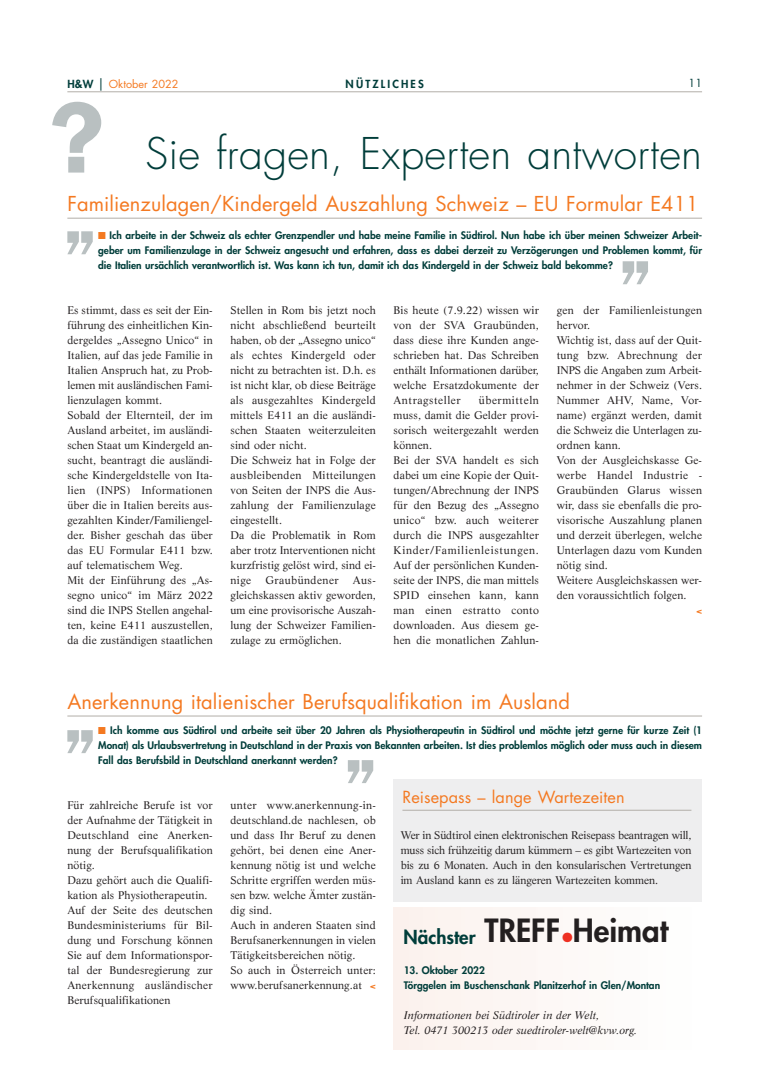
<style>
.page{position:relative;width:773px;height:1081px;background:#fff}
.page>*{position:absolute;margin:0;border:0;box-sizing:border-box;transform-origin:0 0}
.t1{font:600 101.75px "Franklin Gothic";color:#b9c0c1}
.t2{font:300 42.5px "Futura Std";letter-spacing:.005em;color:#003d3a}
.t3{font:800 31.12px "Futura Std";color:#231f20}
.t4{font:20px "Futura Std";letter-spacing:.005em;color:#f47921}
.t5{font:800 18.75px "Futura Std";color:#003d3a}
.t6{font:16.25px "Futura Std";letter-spacing:.005em;color:#f47921}
.t7{font:10.88px/15px "Life LT Std";letter-spacing:.01em;color:#231f20}
.t8{font:italic 10.88px/15px "Life LT Std";color:#231f20}
.t9{font:10.88px "Futura Std";color:#f47921}
.t10{font:10.88px "Life LT Std";letter-spacing:.04em;color:#231f20}
.t11{font:800 10.88px "Futura Std";letter-spacing:.2em;color:#003d3a}
.t12{font:10.88px "Futura Std";color:#003d3a}
.t13{font:800 10.12px/15px "Futura Std";color:#003d3a;text-align:justify}
.t14{font:800 8.75px "Futura Std";color:#f47921;scale:1.1 1}
.s1{font-weight:800;color:#003d3a}
.s2{font-size:12.5px;color:#003d3a}
.s3{color:#f47921}
.s4{font-family:"Futura Std";font-weight:800;font-size:8.75px;color:#f47921}
</style>
<div class="page">
<div style="left:393px;top:779px;width:309px;height:122px;background:#eeeeef"></div>
<hr style="left:402px;top:810px;width:289px;height:1px;background:#b2aea8">
<hr style="left:67px;top:218px;width:635px;height:1px;background:#b2aea8">
<hr style="left:67px;top:715px;width:635px;height:1px;background:#b2aea8">
<svg style="left:67px;top:231px;width:26px;height:23px"></svg>
<svg style="left:67px;top:730px;width:26px;height:23px"></svg>
<svg style="left:622px;top:261px;width:26px;height:23px"></svg>
<div style="left:346px;top:760px;width:27px;height:23px;background:#f8f9f9"></div>
<svg style="left:348px;top:760px;width:25px;height:23px"></svg>
<div style="left:393px;top:907px;width:309px;height:142px;background:#fdf8f6"></div>
<hr style="left:67px;top:91px;width:635px;height:1px;background:#b2aea8">
<p class="t9" style="left:67px;top:77px;width:113px"><span class="s1">H&amp;W</span> <span class="s2">|</span> Oktober 2022</p>
<p class="t11" style="left:345px;top:77px;width:80px">NÜTZLICHES</p>
<p class="t12" style="left:688px;top:76px;width:15px">11</p>
<h1 class="t1" style="left:49px;top:77px;width:56px">?</h1>
<h2 class="t2" style="left:145px;top:128px;width:558px">Sie fragen, Experten antworten</h2>
<h3 class="t4" style="left:67px;top:191px;width:632px">Familienzulagen/Kindergeld Auszahlung Schweiz – EU Formular E411</h3>
<p class="t13" style="left:98px;top:228px;width:605px"><span class="s3">■</span> Ich arbeite in der Schweiz als echter Grenzpendler und habe meine Familie in Südtirol. Nun habe ich über meinen Schweizer Arbeit&shy;geber um Familienzulage in der Schweiz angesucht und erfahren, dass es dabei derzeit zu Verzögerungen und Problemen kommt, für die Italien ursächlich verantwortlich ist. Was kann ich tun, damit ich das Kindergeld in der Schweiz bald bekomme?</p>
<p class="t7" style="left:67px;top:303px;width:147px">Es stimmt, dass es seit der Ein&shy;führung des einheitlichen Kin&shy;dergeldes „Assegno Unico“ in<br>Italien, auf das jede Familie in<br>Italien Anspruch hat, zu Prob&shy;lemen mit ausländischen Fami&shy;lienzulagen kommt.<br>Sobald der Elternteil, der im<br>Ausland arbeitet, im ausländi&shy;schen Staat um Kindergeld an&shy;sucht, beantragt die ausländi&shy;sche Kindergeldstelle von Ita&shy;lien (INPS) Informationen über die in Italien bereits aus&shy;gezahlten Kinder/Familiengel&shy;der. Bisher geschah das über das EU Formular E411 bzw. auf telematischem Weg.<br>Mit der Einführung des „As&shy;segno unico“ im März 2022 sind die INPS Stellen angehal&shy;ten, keine E411 auszustellen, da die zuständigen staatlichen</p>
<p class="t7" style="left:230px;top:303px;width:147px">Stellen in Rom bis jetzt noch nicht abschließend beurteilt haben, ob der „Assegno unico“ als echtes Kindergeld oder nicht zu betrachten ist. D.h. es ist nicht klar, ob diese Beiträge als ausgezahltes Kindergeld mittels E411 an die ausländi&shy;schen Staaten weiterzuleiten sind oder nicht.<br>Die Schweiz hat in Folge der ausbleibenden Mitteilungen von Seiten der INPS die Aus&shy;zahlung der Familienzulage eingestellt.<br>Da die Problematik in Rom aber trotz Interventionen nicht kurzfristig gelöst wird, sind ei&shy;nige</p>
<p class="t10" style="left:265px;top:574px;width:75px">Graubündener</p>
<p class="t7" style="left:230px;top:573px;width:147px;text-align:justify;text-indent:122px">Aus&shy;gleichskassen aktiv geworden, um eine provisorische Auszah&shy;lung der Schweizer Familien&shy;zulage zu ermöglichen.</p>
<p class="t7" style="left:393px;top:303px;width:147px;text-align:justify">Bis heute (7.9.22) wissen wir von der SVA Graubünden, dass diese ihre Kunden ange&shy;schrieben hat. Das Schreiben enthält Informationen darüber, welche Ersatzdokumente der Antragsteller</p>
<p class="t7" style="left:393px;top:393px;width:147px;text-indent:85px">übermitteln muss, damit die Gelder provi&shy;sorisch weitergezahlt werden können.<br>Bei der SVA handelt es sich dabei um eine Kopie der Quit&shy;tungen/Abrechnung der INPS für den Bezug des „Assegno unico“ bzw. auch weiterer durch die INPS ausgezahlter<br>Kinder/Familienleistungen.<br>Auf der persönlichen Kunden&shy;seite der INPS, die man mittels<br>SPID einsehen kann, kann man einen estratto conto downloaden. Aus diesem ge&shy;hen die monatlichen Zahlun-</p>
<p class="t7" style="left:556px;top:303px;width:147px">gen der Familienleistungen hervor.<br>Wichtig ist, dass auf der Quit&shy;tung bzw. Abrechnung der<br>INPS die Angaben zum Arbeit&shy;nehmer in der Schweiz (Vers.<br>Nummer AHV, Name, Vor&shy;name) ergänzt werden, damit die Schweiz die Unterlagen zu&shy;ordnen kann.<br>Von der Ausgleichskasse Ge&shy;werbe Handel Industrie -<br>Graubünden Glarus wissen wir, dass sie ebenfalls die pro&shy;visorische Auszahlung planen und derzeit überlegen, welche<br>Unterlagen dazu vom Kunden nötig sind.<br>Weitere Ausgleichskassen wer&shy;den voraussichtlich folgen.</p>
<p class="t14" style="left:696px;top:605px;width:7px">&lt;</p>
<h3 class="t4" style="left:67px;top:688px;width:504px">Anerkennung italienischer Berufsqualifikation im Ausland</h3>
<p class="t13" style="left:98px;top:723px;width:605px"><span class="s3">■</span> Ich komme aus Südtirol und arbeite seit über 20 Jahren als Physiotherapeutin in Südtirol und möchte jetzt gerne für kurze Zeit (1<br>Monat) als Urlaubsvertretung in Deutschland in der Praxis von Bekannten arbeiten. Ist dies problemlos möglich oder muss auch in diesem Fall das Berufsbild in Deutschland anerkannt werden?</p>
<p class="t7" style="left:67px;top:798px;width:147px">Für zahlreiche Berufe ist vor der Aufnahme der Tätigkeit in<br>Deutschland eine Anerken&shy;nung der Berufsqualifikation nötig.<br>Dazu gehört auch die Qualifi&shy;kation als Physiotherapeutin.<br>Auf der Seite des deutschen<br>Bundesministeriums für Bil&shy;dung und Forschung können<br>Sie auf dem Informationspor&shy;tal der Bundesregierung zur<br>Anerkennung ausländischer<br>Berufsqualifikationen</p>
<p class="t7" style="left:230px;top:798px;width:147px">unter www.anerkennung-in&shy;deutschland.de nachlesen, ob und dass Ihr Beruf zu denen gehört, bei denen eine Aner&shy;kennung nötig ist und welche<br>Schritte ergriffen werden müs&shy;sen bzw. welche Ämter zustän&shy;dig sind.<br>Auch in anderen Staaten sind<br>Berufsanerkennungen in vielen<br>Tätigkeitsbereichen nötig.<br>So auch in Österreich unter: www.berufsanerkennung.at <span class="s4">&lt;</span></p>
<h3 class="t6" style="left:402px;top:786px;width:224px">Reisepass – lange Wartezeiten</h3>
<p class="t7" style="left:400px;top:828px;width:292px;text-align:justify">Wer in Südtirol einen elektronischen Reisepass beantragen will, muss sich frühzeitig darum kümmern – es gibt Wartezeiten von bis zu 6 Monaten. Auch in den konsularischen Vertretungen im Ausland kann es zu längeren Wartezeiten kommen.</p>
<h3 class="t3" style="left:484px;top:911px;width:185px">TREFF<sub>•</sub>Heimat</h3>
<h3 class="t5" style="left:403px;top:925px;width:73px">Nächster</h3>
<p class="t13" style="left:403px;top:963px;width:258px">13. Oktober 2022<br>Törggelen im Buschenschank Planitzerhof in Glen/Montan</p>
<p class="t8" style="left:403px;top:1008px;width:235px">Informationen bei Südtiroler in der Welt,<br>Tel. 0471 300213 oder suedtiroler-welt@kvw.org.</p>
</div>
